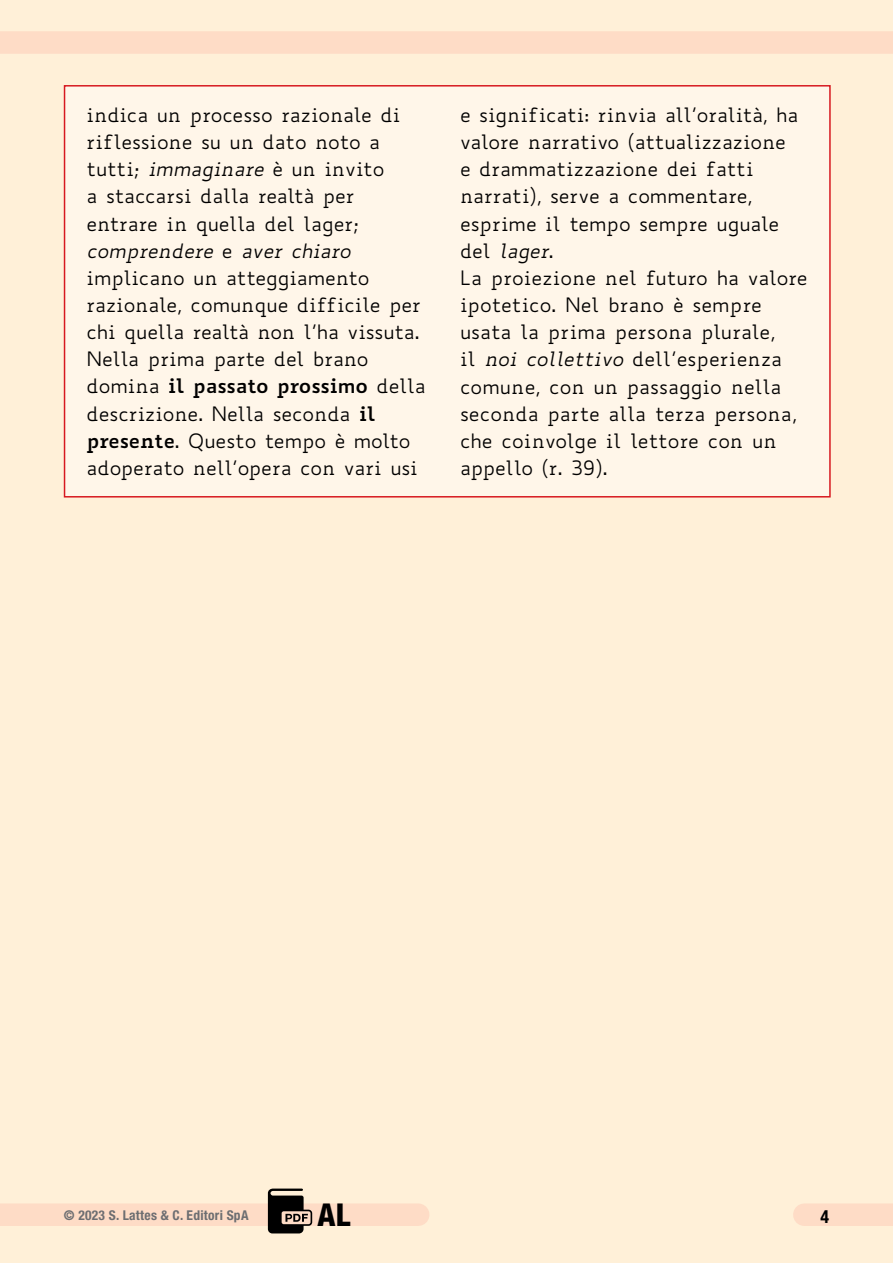
<style>
.page{position:relative;width:893px;height:1263px;background:#fff0d8}
.page>*{position:absolute;margin:0;border:0;box-sizing:border-box;transform-origin:0 0}
.t1{font:800 condensed 31.5px "Helvetica Neue LT Std";color:#000}
.t2{font:19.5px/27.2px "Biancoenero";letter-spacing:-.01em;color:#000}
.t3{font:700 condensed 18px "Helvetica Neue LT Std";color:#000}
.t4{font:700 condensed 13.5px "Helvetica Neue LT Std";letter-spacing:.02em;color:#6d6e71}
.s1{font-style:italic}
.s2{font-weight:700}
</style>
<div class="page">
<div style="left:0;top:1203px;width:418px;height:23px;background:#fedcc6"></div>
<div style="left:0;top:31px;width:893px;height:23px;background:#fedcc6"></div>
<div style="left:65px;top:86px;width:765px;height:411px;background:#fff6e9"></div>
<div style="left:64px;top:85px;width:767px;height:412px;border:2px solid #d71920"></div>
<div style="left:804px;top:1203px;width:89px;height:23px;background:#fedcc6"></div>
<svg style="left:268px;top:1188px;width:44px;height:45px"></svg>
<p class="t2" style="left:87px;top:101px;width:341px">indica un processo razionale di riflessione su un dato noto a tutti; <span class="s1">immaginare</span> è un invito<br>a staccarsi dalla realtà per entrare in quella del lager; <span class="s1">comprendere</span> e <span class="s1">aver chiaro </span>implicano un atteggiamento razionale, comunque difficile per chi quella realtà non l’ha vissuta.<br>Nella prima parte del brano domina <span class="s2">il passato prossimo</span> della descrizione. Nella seconda <span class="s2">il presente</span>. Questo tempo è molto adoperato nell’opera con vari usi</p>
<p class="t2" style="left:460px;top:101px;width:349px">e significati: rinvia all’oralità, ha valore narrativo (attualizzazione<br>e drammatizzazione dei fatti narrati), serve a commentare, esprime il tempo sempre uguale del <span class="s1">lager</span>.<br>La proiezione nel futuro ha valore ipotetico. Nel brano è sempre usata la prima persona plurale,<br>il <span class="s1">noi collettivo</span> dell’esperienza comune, con un passaggio nella seconda parte alla terza persona, che coinvolge il lettore con un appello (r. 39).</p>
<p class="t4" style="left:64px;top:1206px;width:186px">© 2023 S. Lattes &amp; C. Editori SpA</p>
<h1 class="t1" style="left:318px;top:1195px;width:34px">AL</h1>
<p class="t3" style="left:820px;top:1206px;width:10px">4</p>
</div>
